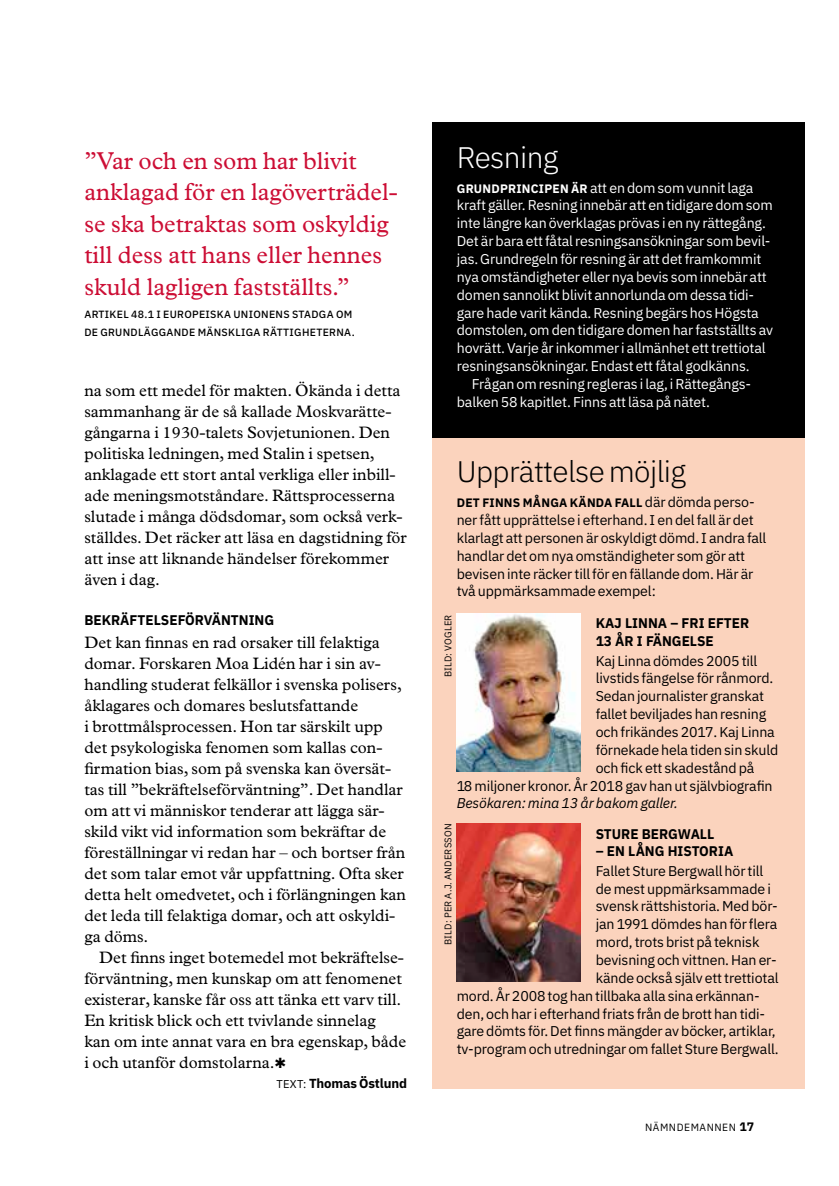
<style>
.page{position:relative;width:839px;height:1186px;background:#fff}
.page>*{position:absolute;margin:0;border:0;box-sizing:border-box;transform-origin:0 0}
.t1{font:300 29.75px "IBM Plex Sans";letter-spacing:-.02em;color:#000}
.t2{font:300 29.75px "IBM Plex Sans";letter-spacing:-.02em;color:#fff}
.t3{font:24.5px/31.5px "Plantin MT Pro";color:#cc0d34}
.t4{font:16.62px/21px "Plantin MT Pro";color:#000}
.t5{font:14.17px/17.8px "IBM Plex Sans";letter-spacing:-.01em;color:#000}
.t6{font:14.17px "IBM Plex Sans";letter-spacing:-.01em;color:#fff}
.t7{font:italic 14.17px "IBM Plex Sans";letter-spacing:-.01em;color:#000}
.t8{font:700 14px/17.5px "IBM Plex Sans";color:#000}
.t9{font:700 13.12px "IBM Plex Sans";letter-spacing:-.01em;color:#000}
.t10{font:700 12.25px "IBM Plex Sans";letter-spacing:.02em;color:#000}
.t11{font:500 10.5px/17.8px "IBM Plex Sans";letter-spacing:.03em;color:#000}
.t12{font:10.5px "IBM Plex Sans";letter-spacing:.05em;color:#000}
.t13{font:9.62px "IBM Plex Sans";letter-spacing:.02em;color:#000}
.s1{font-weight:400;font-size:11.38px}
.s2{font-weight:700;font-size:12.25px}
.s3{font-weight:400;font-size:14.17px}
</style>
<div class="page">
<div style="left:432px;top:438px;width:372px;height:651px;background:#fbd3bd"></div>
<div style="left:432px;top:122px;width:372px;height:316px;background:#000"></div>
<img style="left:457px;top:823px;width:123px;height:158px">
<img style="left:457px;top:613px;width:123px;height:158px">
<h2 class="t3" style="left:84px;top:145px;width:315px">”Var och en som har blivit anklagad för en lagöverträdel&shy;se ska betraktas som oskyldig till dess att hans eller hennes skuld lagligen fastställts.”</h2>
<p class="t11" style="left:84px;top:304px;width:272px">ARTIKEL 48.1 I EUROPEISKA UNIONENS STADGA OM<br>DE GRUNDLÄGGANDE MÄNSKLIGA RÄTTIGHETERNA.</p>
<p class="t4" style="left:84px;top:380px;width:324px">na som ett medel för makten. Ökända i detta sammanhang är de så kallade Moskvarätte&shy;gångarna i 1930-talets Sovjetunionen. Den politiska ledningen, med Stalin i spetsen, anklagade ett stort antal verkliga eller inbill&shy;ade meningsmotståndare. Rättsprocesserna slutade i många dödsdomar, som också verk&shy;ställdes. Det räcker att läsa en dagstidning för att inse att liknande händelser förekommer även i dag.</p>
<p class="t8" style="left:84px;top:610px;width:191px">BEKRÄFTELSEFÖRVÄNTNING</p>
<p class="t4" style="left:84px;top:632px;width:323px">Det kan finnas en rad orsaker till felaktiga domar. Forskaren Moa Lidén har i sin av&shy;handling studerat felkällor i svenska polisers, åklagares och domares beslutsfattande<br>i brottmålsprocessen. Hon tar särskilt upp det psykologiska fenomen som kallas con&shy;firmation bias, som på svenska kan översät&shy;tas till ”bekräftelseförväntning”. Det handlar om att vi människor tenderar att lägga sär&shy;skild vikt vid information som bekräftar de föreställningar vi redan har – och bortser från det som talar emot vår uppfattning. Ofta sker detta helt omedvetet, och i förlängningen kan det leda till felaktiga domar, och att oskyldi&shy;ga döms.</p>
<p class="t4" style="left:84px;top:946px;width:323px;text-indent:15px">Det finns inget botemedel mot bekräftelse&shy;förväntning, men kunskap om att fenomenet existerar, kanske får oss att tänka ett varv till.<br>En kritisk blick och ett tvivlande sinnelag<br>kan om inte annat vara en bra egenskap, både i och utanför domstolarna.</p>
<p class="t9" style="left:276px;top:1073px;width:132px"><span class="s1">TEXT:</span> Thomas Östlund</p>
<h1 class="t2" style="left:457px;top:135px;width:103px">Resning</h1>
<p class="t6" style="left:457px;top:177px;width:298px"><span class="s2">GRUNDPRINCIPEN ÄR</span> att en dom som vunnit laga</p>
<p class="t6" style="left:457px;top:194px;width:317px">kraft gäller. Resning innebär att en tidigare dom som</p>
<p class="t6" style="left:457px;top:212px;width:310px">inte längre kan överklagas prövas i en ny rättegång.</p>
<p class="t6" style="left:457px;top:230px;width:315px">Det är bara ett fåtal resningsansökningar som bevil-</p>
<p class="t6" style="left:457px;top:248px;width:306px">jas. Grundregeln för resning är att det framkommit</p>
<p class="t6" style="left:457px;top:266px;width:311px">nya omständigheter eller nya bevis som innebär att</p>
<p class="t6" style="left:457px;top:284px;width:299px">domen sannolikt blivit annorlunda om dessa tidi-</p>
<p class="t6" style="left:457px;top:302px;width:303px">gare hade varit kända. Resning begärs hos Högsta</p>
<p class="t6" style="left:457px;top:319px;width:317px">domstolen, om den tidigare domen har fastställts av</p>
<p class="t6" style="left:457px;top:337px;width:310px">hovrätt. Varje år inkommer i allmänhet ett trettiotal</p>
<p class="t6" style="left:457px;top:355px;width:294px">resningsansökningar. Endast ett fåtal godkänns.</p>
<p class="t6" style="left:471px;top:373px;width:281px">Frågan om resning regleras i lag, i Rättegångs-</p>
<p class="t6" style="left:457px;top:391px;width:254px">balken 58 kapitlet. Finns att läsa på nätet.</p>
<h1 class="t1" style="left:456px;top:449px;width:231px">Upprättelse möjlig</h1>
<p class="t10" style="left:456px;top:493px;width:299px">DET FINNS MÅNGA KÄNDA FALL <span class="s3">där dömda perso-</span></p>
<p class="t5" style="left:456px;top:510px;width:311px">ner fått upprättelse i efterhand. I en del fall är det klarlagt att personen är oskyldigt dömd. I andra fall handlar det om nya omständigheter som gör att bevisen inte räcker till för en fällande dom. Här är två uppmärksammade exempel:</p>
<p class="t8" style="left:595px;top:613px;width:155px">KAJ LINNA – FRI EFTER<br>13 ÅR I FÄNGELSE</p>
<p class="t5" style="left:595px;top:650px;width:163px">Kaj Linna dömdes 2005 till</p>
<p class="t5" style="left:595px;top:668px;width:179px">livstids fängelse för rånmord.</p>
<p class="t5" style="left:595px;top:686px;width:170px">Sedan journalister granskat</p>
<p class="t5" style="left:595px;top:704px;width:172px">fallet beviljades han resning</p>
<p class="t5" style="left:595px;top:722px;width:181px">och frikändes 2017. Kaj Linna</p>
<p class="t5" style="left:595px;top:739px;width:184px">förnekade hela tiden sin skuld</p>
<p class="t5" style="left:595px;top:757px;width:160px">och fick ett skadestånd på</p>
<p class="t5" style="left:456px;top:775px;width:317px">18 miljoner kronor. År 2018 gav han ut självbiografin</p>
<p class="t7" style="left:456px;top:792px;width:223px">Besökaren: mina 13 år bakom galler.</p>
<p class="t8" style="left:595px;top:823px;width:120px">STURE BERGWALL</p>
<p class="t8" style="left:595px;top:841px;width:139px">– EN LÅNG HISTORIA</p>
<p class="t5" style="left:595px;top:860px;width:169px">Fallet Sture Bergwall hör till</p>
<p class="t5" style="left:595px;top:878px;width:177px">de mest uppmärksammade i</p>
<p class="t5" style="left:595px;top:896px;width:183px">svensk rättshistoria. Med bör-</p>
<p class="t5" style="left:595px;top:914px;width:183px">jan 1991 dömdes han för flera</p>
<p class="t5" style="left:595px;top:932px;width:165px">mord, trots brist på teknisk</p>
<p class="t5" style="left:595px;top:950px;width:182px">bevisning och vittnen. Han er-</p>
<p class="t5" style="left:595px;top:967px;width:184px">kände också själv ett trettiotal</p>
<p class="t5" style="left:456px;top:985px;width:304px">mord. År 2008 tog han tillbaka alla sina erkännan-</p>
<p class="t5" style="left:456px;top:1003px;width:310px">den, och har i efterhand friats från de brott han tidi-</p>
<p class="t5" style="left:456px;top:1021px;width:320px">gare dömts för. Det finns mängder av böcker, artiklar,</p>
<p class="t5" style="left:456px;top:1039px;width:323px">tv-program och utredningar om fallet Sture Bergwall.</p>
<p class="t13" style="left:440px;top:677px;width:64px;rotate:-90deg">BILD: VOGLER</p>
<p class="t13" style="left:440px;top:945px;width:123px;rotate:-90deg">BILD: PER A.J. ANDERSSON</p>
<p class="t12" style="left:645px;top:1119px;width:111px">NÄMNDEMANNEN <span class="s2">17</span></p>
</div>
